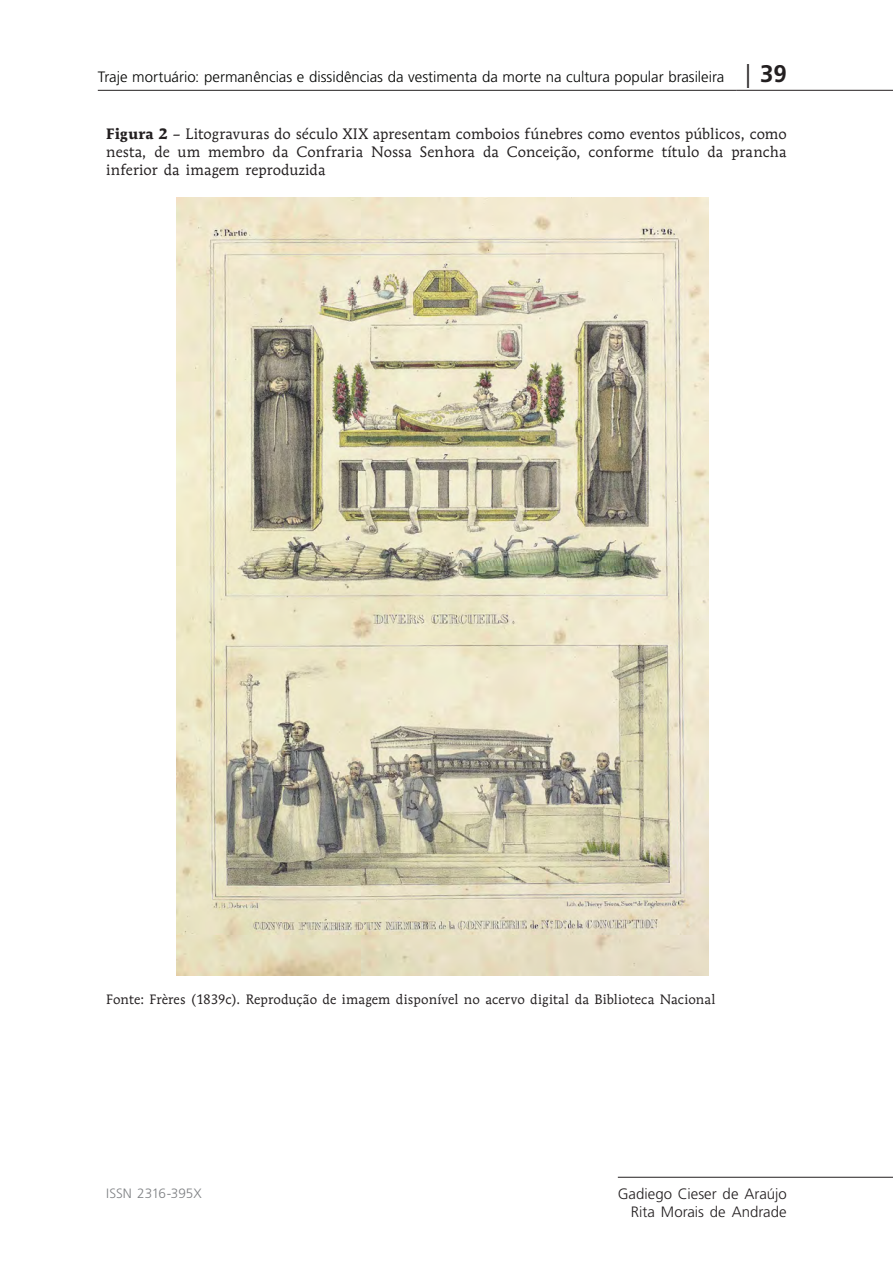
<style>
.page{position:relative;width:893px;height:1263px;background:#fff}
.page>*{position:absolute;margin:0;border:0;box-sizing:border-box;transform-origin:0 0}
._05_legenda_em_cima{font:15px/18px "Mendoza Roman Std";letter-spacing:.01em;color:#231f20;text-align:justify}
.t1{font:300 15px "Frutiger LT Std";color:#040503}
.t2{font:300 15px/18px "Frutiger LT Std";color:#231f20;text-align:right}
._06_fonte_em_baixo{font:13.5px "Mendoza Roman Std";letter-spacing:.01em;color:#231f20}
.t3{font:300 13.5px "Frutiger LT Std";color:#808285}
.s1{font-size:24px;color:#231f20}
.s2{font-weight:700;font-size:24px;color:#231f20}
.s3{font-weight:700}
</style>
<div class="page">
<hr style="left:736px;top:90px;width:157px;height:1px;background:#231f20">
<hr style="left:98px;top:90px;width:638px;height:1px;background:#231f20">
<hr style="left:618px;top:1177px;width:275px;height:1px;background:#231f20">
<img style="left:176px;top:198px;width:532px;height:777px">
<p class="t1" style="left:98px;top:68px;width:690px">Traje mortuário: permanências e dissidências da vestimenta da morte na cultura popular brasileira <span class="s1">|</span> <span class="s2">39</span></p>
<p class="_05_legenda_em_cima" style="left:106px;top:125px;width:682px"><span class="s3">Figura 2</span> – Litogravuras do século XIX apresentam comboios fúnebres como eventos públicos, como nesta, de um membro da Confraria Nossa Senhora da Conceição, conforme título da prancha inferior da imagem reproduzida</p>
<p class="_06_fonte_em_baixo" style="left:106px;top:991px;width:611px">Fonte: Frères (1839c). Reprodução de imagem disponível no acervo digital da Biblioteca Nacional</p>
<p class="t3" style="left:106px;top:1186px;width:97px">ISSN 2316-395X</p>
<p class="t2" style="left:618px;top:1185px;width:170px">Gadiego Cieser de Araújo<br>Rita Morais de Andrade</p>
</div>
